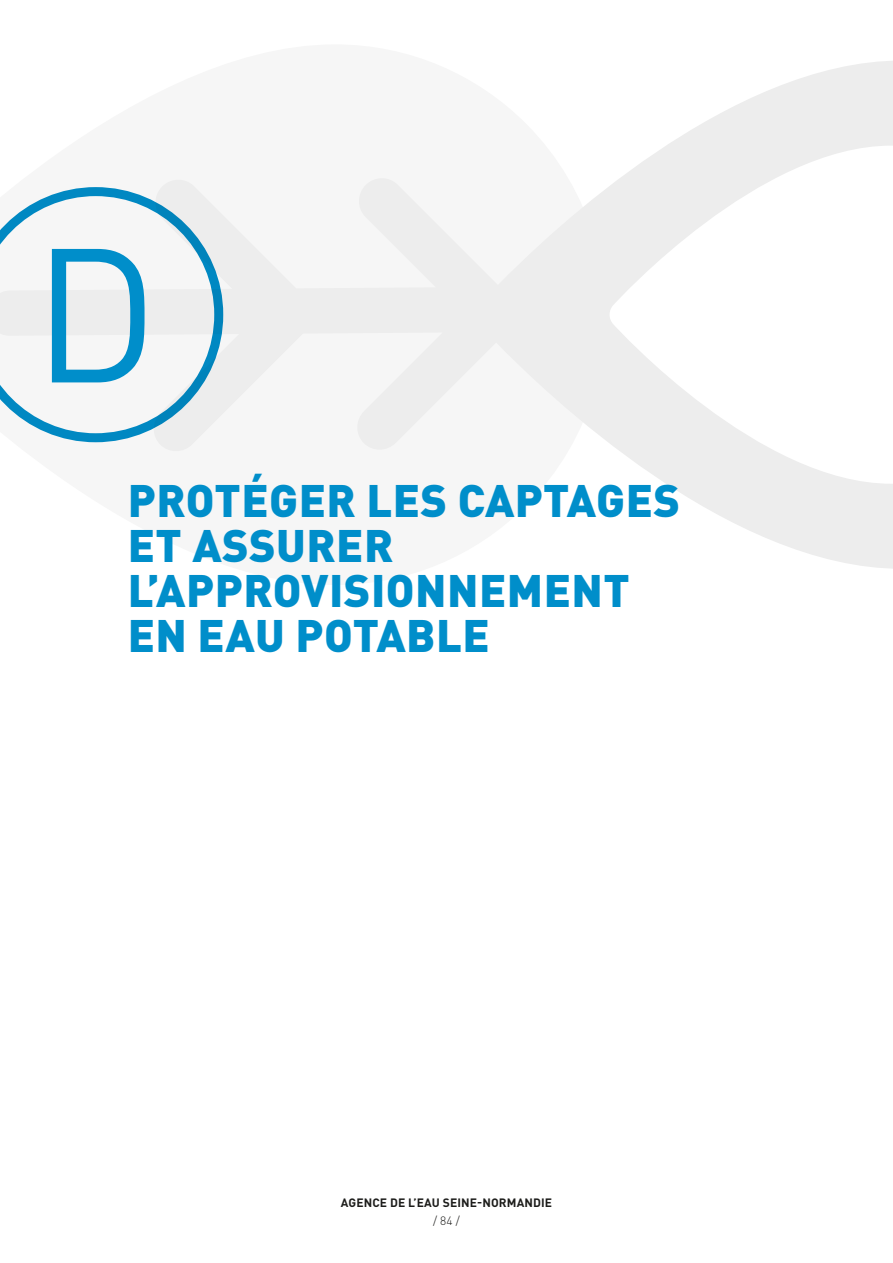
<style>
.page{position:relative;width:893px;height:1263px;background:#fff}
.page>*{position:absolute;margin:0;border:0;box-sizing:border-box;transform-origin:0 0}
.t1{font:187.5px "DIN Pro";color:#008eca}
.t2{font:900 45px/45px "DIN Pro";letter-spacing:.01em;color:#008eca}
.t3{font:700 12px/17.5px "DIN Pro";letter-spacing:.01em;color:#1d1d1b;text-align:center}
.s1{font-weight:300}
</style>
<div class="page">
<svg style="left:0;top:61px;width:893px;height:508px"></svg>
<p class="t1" style="left:33px;top:167px;width:128px">D</p>
<p class="t2" style="left:128px;top:472px;width:554px">PROTÉGER LES CAPTAGES<br>ET ASSURER<br>L’APPROVISIONNEMENT<br>EN EAU POTABLE</p>
<p class="t3" style="left:341px;top:1192px;width:213px">AGENCE DE L’EAU SEINE-NORMANDIE <span class="s1">/ 84 /</span></p>
</div>
